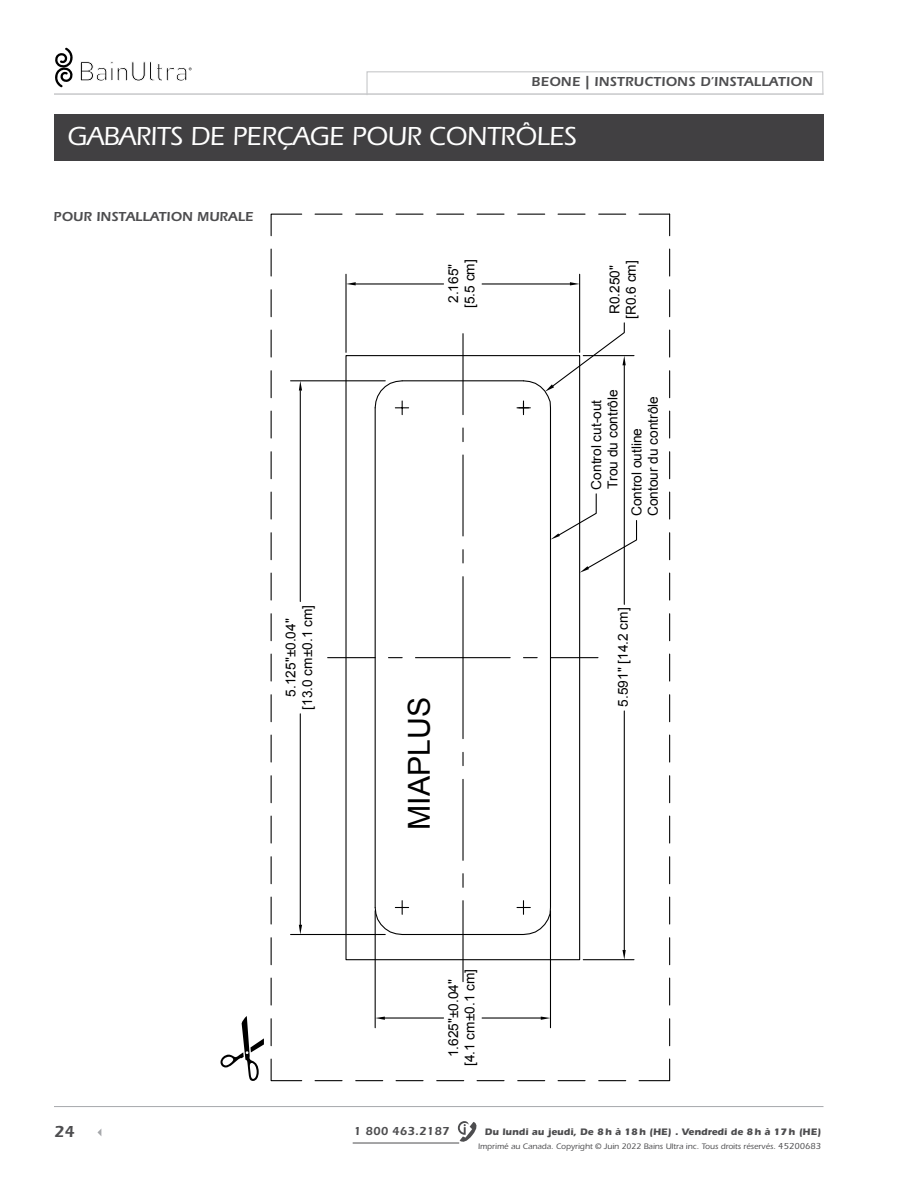
<style>
.page{position:relative;width:918px;height:1188px;background:#fff}
.page>*{position:absolute;margin:0;border:0;box-sizing:border-box;transform-origin:0 0}
.t1{font:30.3px "Arial";color:#000}
.t2{font:500 27px "Itc Eras";letter-spacing:-.01em;color:#fff}
.t3{font:600 16.5px "Itc Eras";color:#4d4d4f}
.t4{font:13.65px/16.2px "Arial";color:#000;text-align:center}
.t5{font:600 13.5px "Itc Eras";letter-spacing:.025em;color:#4d4d4f}
.t6{font:600 12px "Itc Eras";letter-spacing:.005em;color:#4d4d4f}
.t7{font:700 9.75px "Itc Eras";letter-spacing:.005em;color:#4d4d4f}
.t8{font:500 8.25px "Itc Eras";letter-spacing:.005em;color:#4d4d4f}
.s1{font-size:9px}
</style>
<div class="page">
<div style="left:54px;top:115px;width:770px;height:46px;background:#414042"></div>
<hr style="left:54px;top:93px;width:770px;height:2px;background:#c7c8ca">
<svg style="left:97px;top:1129px;width:4px;height:7px"></svg>
<hr style="left:54px;top:1106px;width:770px;height:1px;background:#a7a9ac">
<hr style="left:353px;top:1143px;width:106px;height:1px;background:#4d4d4f">
<svg style="left:458px;top:1121px;width:19px;height:21px"></svg>
<svg style="left:366px;top:71px;width:458px;height:24px"></svg>
<svg style="left:55px;top:48px;width:18px;height:39px"></svg>
<svg style="left:80px;top:61px;width:112px;height:20px"></svg>
<hr style="left:550px;top:408px;width:1px;height:500px;background:#000">
<hr style="left:402px;top:934px;width:121px;height:1px;background:#000">
<hr style="left:375px;top:408px;width:1px;height:500px;background:#000">
<hr style="left:402px;top:380px;width:121px;height:1px;background:#000">
<hr style="left:375px;top:911px;width:1px;height:117px;background:#000">
<hr style="left:550px;top:911px;width:1px;height:117px;background:#000">
<hr style="left:385px;top:1017px;width:59px;height:2px;background:#000">
<hr style="left:482px;top:1017px;width:59px;height:2px;background:#000">
<svg style="left:375px;top:1017px;width:10px;height:3px"></svg>
<svg style="left:541px;top:1017px;width:9px;height:3px"></svg>
<hr style="left:291px;top:934px;width:94px;height:1px;background:#000">
<hr style="left:291px;top:380px;width:94px;height:1px;background:#000">
<hr style="left:300px;top:714px;width:1px;height:211px;background:#000">
<hr style="left:300px;top:391px;width:1px;height:211px;background:#000">
<svg style="left:299px;top:925px;width:3px;height:9px"></svg>
<svg style="left:299px;top:381px;width:3px;height:10px"></svg>
<hr style="left:462px;top:658px;width:2px;height:81px;background:#000">
<svg style="left:462px;top:752px;width:2px;height:14px"></svg>
<hr style="left:462px;top:779px;width:2px;height:81px;background:#000">
<svg style="left:462px;top:874px;width:2px;height:13px"></svg>
<hr style="left:462px;top:901px;width:2px;height:81px;background:#000">
<hr style="left:463px;top:657px;width:47px;height:1px;background:#000">
<svg style="left:523px;top:657px;width:14px;height:1px"></svg>
<hr style="left:550px;top:657px;width:48px;height:1px;background:#000">
<div style="left:345px;top:355px;width:235px;height:605px;border:1px solid #000"></div>
<hr style="left:462px;top:577px;width:2px;height:81px;background:#000">
<svg style="left:462px;top:550px;width:2px;height:13px"></svg>
<hr style="left:462px;top:455px;width:2px;height:81px;background:#000">
<svg style="left:462px;top:428px;width:2px;height:14px"></svg>
<hr style="left:462px;top:334px;width:2px;height:81px;background:#000">
<hr style="left:415px;top:657px;width:48px;height:1px;background:#000">
<svg style="left:388px;top:657px;width:14px;height:1px"></svg>
<hr style="left:328px;top:657px;width:47px;height:1px;background:#000">
<svg style="left:517px;top:901px;width:34px;height:35px"></svg>
<svg style="left:374px;top:901px;width:35px;height:35px"></svg>
<svg style="left:374px;top:380px;width:35px;height:35px"></svg>
<hr style="left:583px;top:959px;width:51px;height:1px;background:#000">
<hr style="left:583px;top:355px;width:51px;height:1px;background:#000">
<hr style="left:624px;top:711px;width:1px;height:239px;background:#000">
<hr style="left:624px;top:365px;width:1px;height:239px;background:#000">
<svg style="left:622px;top:950px;width:4px;height:10px"></svg>
<svg style="left:517px;top:322px;width:109px;height:93px"></svg>
<svg style="left:551px;top:493px;width:87px;height:80px"></svg>
<hr style="left:345px;top:274px;width:2px;height:78px;background:#000">
<hr style="left:579px;top:274px;width:1px;height:78px;background:#000">
<hr style="left:356px;top:283px;width:88px;height:2px;background:#000">
<hr style="left:482px;top:283px;width:88px;height:2px;background:#000">
<svg style="left:346px;top:282px;width:10px;height:3px"></svg>
<svg style="left:570px;top:282px;width:10px;height:3px"></svg>
<hr style="left:639px;top:214px;width:31px;height:1px;background:#000">
<svg style="left:599px;top:214px;width:27px;height:1px"></svg>
<svg style="left:558px;top:214px;width:27px;height:1px"></svg>
<svg style="left:518px;top:214px;width:27px;height:1px"></svg>
<svg style="left:477px;top:214px;width:27px;height:1px"></svg>
<svg style="left:437px;top:214px;width:27px;height:1px"></svg>
<svg style="left:396px;top:214px;width:27px;height:1px"></svg>
<svg style="left:356px;top:214px;width:27px;height:1px"></svg>
<svg style="left:315px;top:214px;width:27px;height:1px"></svg>
<svg style="left:270px;top:213px;width:33px;height:24px"></svg>
<svg style="left:271px;top:249px;width:1px;height:27px"></svg>
<svg style="left:271px;top:290px;width:1px;height:27px"></svg>
<svg style="left:271px;top:330px;width:1px;height:27px"></svg>
<svg style="left:271px;top:371px;width:1px;height:27px"></svg>
<svg style="left:271px;top:411px;width:1px;height:27px"></svg>
<svg style="left:271px;top:452px;width:1px;height:27px"></svg>
<svg style="left:271px;top:492px;width:1px;height:27px"></svg>
<svg style="left:271px;top:533px;width:1px;height:27px"></svg>
<svg style="left:271px;top:573px;width:1px;height:27px"></svg>
<svg style="left:271px;top:614px;width:1px;height:27px"></svg>
<svg style="left:271px;top:654px;width:1px;height:27px"></svg>
<svg style="left:271px;top:695px;width:1px;height:27px"></svg>
<svg style="left:271px;top:735px;width:1px;height:27px"></svg>
<svg style="left:271px;top:776px;width:1px;height:27px"></svg>
<svg style="left:271px;top:816px;width:1px;height:27px"></svg>
<svg style="left:271px;top:857px;width:1px;height:27px"></svg>
<svg style="left:271px;top:897px;width:1px;height:27px"></svg>
<svg style="left:271px;top:938px;width:1px;height:27px"></svg>
<svg style="left:271px;top:978px;width:1px;height:27px"></svg>
<svg style="left:271px;top:1019px;width:1px;height:27px"></svg>
<svg style="left:270px;top:1058px;width:33px;height:24px"></svg>
<svg style="left:315px;top:1080px;width:27px;height:1px"></svg>
<svg style="left:356px;top:1080px;width:27px;height:1px"></svg>
<svg style="left:396px;top:1080px;width:27px;height:1px"></svg>
<svg style="left:437px;top:1080px;width:27px;height:1px"></svg>
<svg style="left:477px;top:1080px;width:27px;height:1px"></svg>
<svg style="left:518px;top:1080px;width:27px;height:1px"></svg>
<svg style="left:558px;top:1080px;width:27px;height:1px"></svg>
<svg style="left:599px;top:1080px;width:27px;height:1px"></svg>
<svg style="left:638px;top:1058px;width:33px;height:24px"></svg>
<svg style="left:669px;top:1019px;width:1px;height:27px"></svg>
<svg style="left:669px;top:978px;width:1px;height:27px"></svg>
<svg style="left:669px;top:938px;width:1px;height:27px"></svg>
<svg style="left:669px;top:897px;width:1px;height:27px"></svg>
<svg style="left:669px;top:857px;width:1px;height:27px"></svg>
<svg style="left:669px;top:816px;width:1px;height:27px"></svg>
<svg style="left:669px;top:776px;width:1px;height:27px"></svg>
<svg style="left:669px;top:735px;width:1px;height:27px"></svg>
<svg style="left:669px;top:695px;width:1px;height:27px"></svg>
<svg style="left:669px;top:654px;width:1px;height:27px"></svg>
<svg style="left:669px;top:614px;width:1px;height:27px"></svg>
<svg style="left:669px;top:573px;width:1px;height:27px"></svg>
<svg style="left:669px;top:533px;width:1px;height:27px"></svg>
<svg style="left:669px;top:492px;width:1px;height:27px"></svg>
<svg style="left:669px;top:452px;width:1px;height:27px"></svg>
<svg style="left:669px;top:411px;width:1px;height:27px"></svg>
<svg style="left:669px;top:371px;width:1px;height:27px"></svg>
<svg style="left:669px;top:330px;width:1px;height:27px"></svg>
<svg style="left:669px;top:290px;width:1px;height:27px"></svg>
<svg style="left:669px;top:249px;width:1px;height:27px"></svg>
<svg style="left:669px;top:215px;width:1px;height:21px"></svg>
<p class="t5" style="left:532px;top:74px;width:283px">BEONE | INSTRUCTIONS D’INSTALLATION</p>
<h2 class="t2" style="left:67px;top:121px;width:511px">GABARITS DE PERÇAGE POUR CONTRÔLES</h2>
<p class="t5" style="left:54px;top:209px;width:201px">POUR INSTALLATION MURALE</p>
<p class="t4" style="left:446px;top:308px;width:50px;rotate:-90deg">2.165" [5.5 cm]</p>
<p class="t4" style="left:283px;top:710px;width:106px;rotate:-90deg">5.125"±0.04" [13.0 cm±0.1 cm]</p>
<h1 class="t1" style="left:399px;top:830px;width:134px;rotate:-90deg">MIAPLUS</h1>
<p class="t4" style="left:607px;top:319px;width:60px;rotate:-90deg">R0.250" [R0.6 cm]</p>
<p class="t4" style="left:589px;top:490px;width:101px;text-align:left;rotate:-90deg">Control cut-out<br>Trou du contrôle</p>
<p class="t4" style="left:629px;top:516px;width:122px;text-align:left;rotate:-90deg">Control outline<br>Contour du contrôle</p>
<p class="t4" style="left:615px;top:707px;width:101px;rotate:-90deg">5.591" [14.2 cm]</p>
<p class="t3" style="left:54px;top:1122px;width:22px">24</p>
<p class="t4" style="left:446px;top:1066px;width:99px;rotate:-90deg">1.625"±0.04" [4.1 cm±0.1 cm]</p>
<p class="t6" style="left:354px;top:1125px;width:97px">1 800 463.2187</p>
<p class="t7" style="left:485px;top:1127px;width:338px">Du lundi au jeudi, De 8h à 18h (HE) . Vendredi de 8h à 17h (HE)</p>
<p class="t8" style="left:478px;top:1142px;width:345px">Imprimé au Canada. Copyright © Juin 2022 Bains Ultra inc. Tous droits réservés. <span class="s1">45200683</span></p>
</div>
